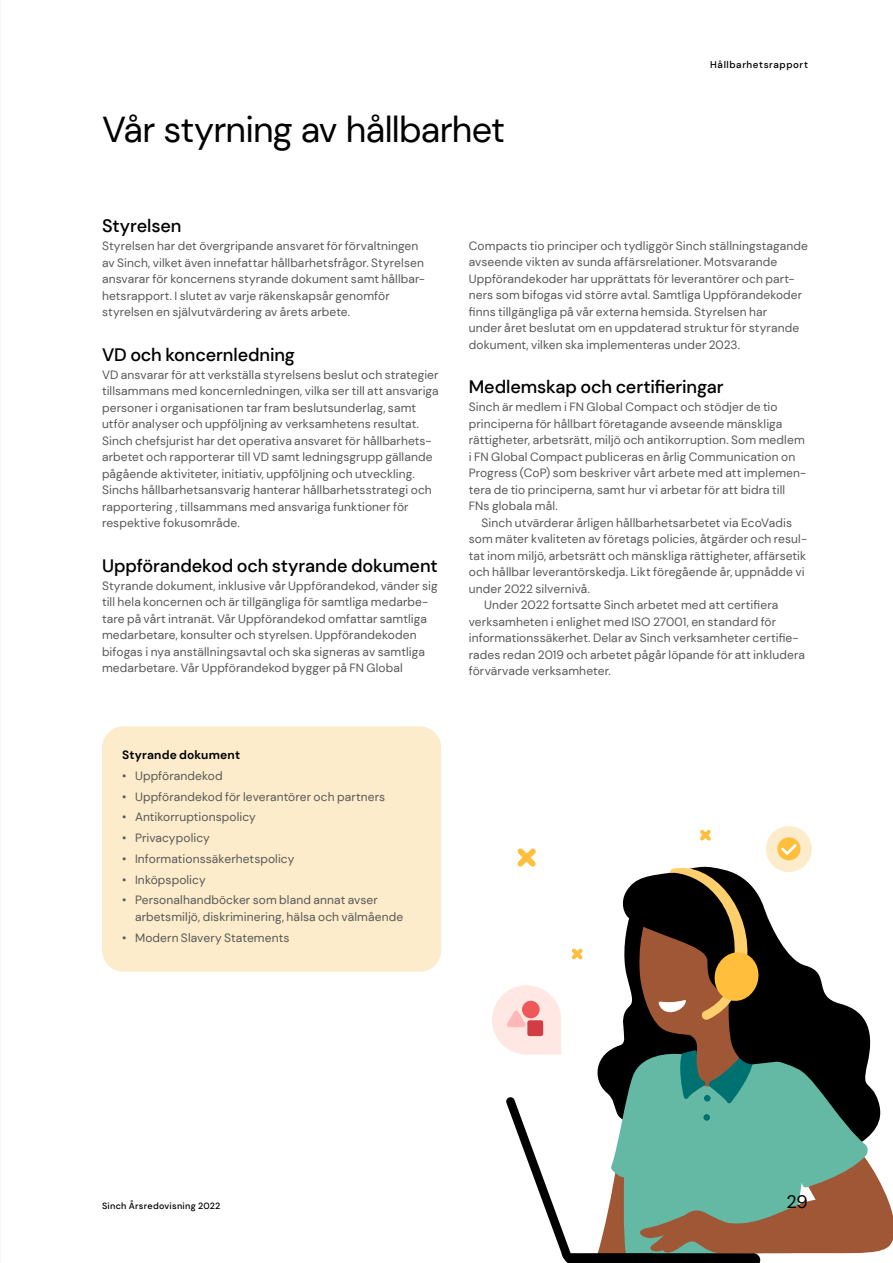
<style>
.page{position:relative;width:893px;height:1263px;background:#fff}
.page>*{position:absolute;margin:0;border:0;box-sizing:border-box;transform-origin:0 0}
.t1{font:36px "DM Sans";letter-spacing:-.02em;color:#000}
.t2{font:500 18px "DM Sans";letter-spacing:-.005em;color:#000}
.t3{font:18px "DM Sans";color:#000}
.t4{font:12px/16.5px "DM Sans";letter-spacing:.01em;color:#575756}
.t5{font:700 12px "DM Sans";letter-spacing:.015em;color:#000}
.t6{font:500 9.75px "DM Sans";letter-spacing:.06em;color:#000}
.t7{font:500 9px "DM Sans";letter-spacing:.03em;color:#000}
</style>
<div class="page">
<div style="left:102px;top:726px;width:339px;height:246px;background:#fceccb;border-radius:21px"></div>
<svg style="left:492px;top:826px;width:401px;height:437px"></svg>
<h1 class="t1" style="left:102px;top:107px;width:405px">Vår styrning av hållbarhet</h1>
<p class="t6" style="left:710px;top:59px;width:99px">Hållbarhetsrapport</p>
<h2 class="t2" style="left:102px;top:215px;width:81px">Styrelsen</h2>
<p class="t4" style="left:102px;top:238px;width:323px">Styrelsen har det övergripande ansvaret för förvaltningen av Sinch, vilket även innefattar hållbarhetsfrågor. Styrelsen ansvarar för koncernens styrande dokument samt hållbar&shy;hetsrapport. I slutet av varje räkenskapsår genomför styrelsen en självutvärdering av årets arbete.</p>
<h2 class="t2" style="left:102px;top:343px;width:194px">VD och koncernledning</h2>
<p class="t4" style="left:102px;top:366px;width:338px">VD ansvarar för att verkställa styrelsens beslut och strategier tillsammans med koncernledningen, vilka ser till att ansvariga personer i organisationen tar fram beslutsunderlag, samt utför analyser och uppföljning av verksamhetens resultat.<br>Sinch chefsjurist har det operativa ansvaret för hållbarhets&shy;arbetet och rapporterar till VD samt ledningsgrupp gällande pågående aktiviteter, initiativ, uppföljning och utveckling.<br>Sinchs hållbarhetsansvarig hanterar hållbarhetsstrategi och rapportering , tillsammans med ansvariga funktioner för respektive fokusområde.</p>
<h2 class="t2" style="left:102px;top:554px;width:337px">Uppförandekod och styrande dokument</h2>
<p class="t4" style="left:102px;top:577px;width:337px">Styrande dokument, inklusive vår Uppförandekod, vänder sig till hela koncernen och är tillgängliga för samtliga medarbe&shy;tare på vårt intranät. Vår Uppförandekod omfattar samtliga medarbetare, konsulter och styrelsen. Uppförandekoden bifogas i nya anställningsavtal och ska signeras av samtliga medarbetare. Vår Uppförandekod bygger på FN Global</p>
<p class="t5" style="left:122px;top:747px;width:119px">Styrande dokument</p>
<p class="t4" style="left:122px;top:767px;width:102px">• Uppförandekod</p>
<p class="t4" style="left:122px;top:788px;width:264px">• Uppförandekod för leverantörer och partners</p>
<p class="t4" style="left:122px;top:809px;width:135px">• Antikorruptionspolicy</p>
<p class="t4" style="left:122px;top:829px;width:89px">• Privacypolicy</p>
<p class="t4" style="left:122px;top:850px;width:174px">• Informationssäkerhetspolicy</p>
<p class="t4" style="left:122px;top:871px;width:85px">• Inköpspolicy</p>
<p class="t4" style="left:135px;top:892px;width:270px;text-indent:-13px">• Personalhandböcker som bland annat avser arbetsmiljö, diskriminering, hälsa och välmående</p>
<p class="t4" style="left:122px;top:929px;width:169px">• Modern Slavery Statements</p>
<p class="t4" style="left:469px;top:237px;width:341px">Compacts tio principer och tydliggör Sinch ställningstagande avseende vikten av sunda affärsrelationer. Motsvarande Uppförandekoder har upprättats för leverantörer och part&shy;ners som bifogas vid större avtal. Samtliga Uppförandekoder finns tillgängliga på vår externa hemsida. Styrelsen har<br>under året beslutat om en uppdaterad struktur för styrande dokument, vilken ska implementeras under 2023.</p>
<h2 class="t2" style="left:469px;top:376px;width:256px">Medlemskap och certifieringar</h2>
<p class="t4" style="left:469px;top:399px;width:339px">Sinch är medlem i FN Global Compact och stödjer de tio principerna för hållbart företagande avseende mänskliga rättigheter, arbetsrätt, miljö och antikorruption. Som medlem i FN Global Compact publiceras en årlig Communication on Progress (CoP) som beskriver vårt arbete med att implemen&shy;tera de tio principerna, samt hur vi arbetar för att bidra till FNs globala mål.</p>
<p class="t4" style="left:482px;top:514px;width:312px">Sinch utvärderar årligen hållbarhetsarbetet via EcoVadis</p>
<p class="t4" style="left:469px;top:531px;width:340px">som mäter kvaliteten av företags policies, åtgärder och resul-</p>
<p class="t4" style="left:469px;top:547px;width:339px">tat inom miljö, arbetsrätt och mänskliga rättigheter, affärsetik</p>
<p class="t4" style="left:469px;top:564px;width:337px">och hållbar leverantörskedja. Likt föregående år, uppnådde vi</p>
<p class="t4" style="left:469px;top:580px;width:123px">under 2022 silvernivå.</p>
<p class="t4" style="left:484px;top:597px;width:296px">Under 2022 fortsatte Sinch arbetet med att certifiera</p>
<p class="t4" style="left:469px;top:613px;width:309px">verksamheten i enlighet med ISO 27001, en standard för</p>
<p class="t4" style="left:469px;top:630px;width:331px">informationssäkerhet. Delar av Sinch verksamheter certifie-</p>
<p class="t4" style="left:469px;top:646px;width:338px">rades redan 2019 och arbetet pågår löpande för att inkludera</p>
<p class="t4" style="left:469px;top:663px;width:143px">förvärvade verksamheter.</p>
<p class="t7" style="left:102px;top:1200px;width:120px">Sinch Årsredovisning 2022</p>
<h2 class="t3" style="left:787px;top:1190px;width:23px">29</h2>
</div>
